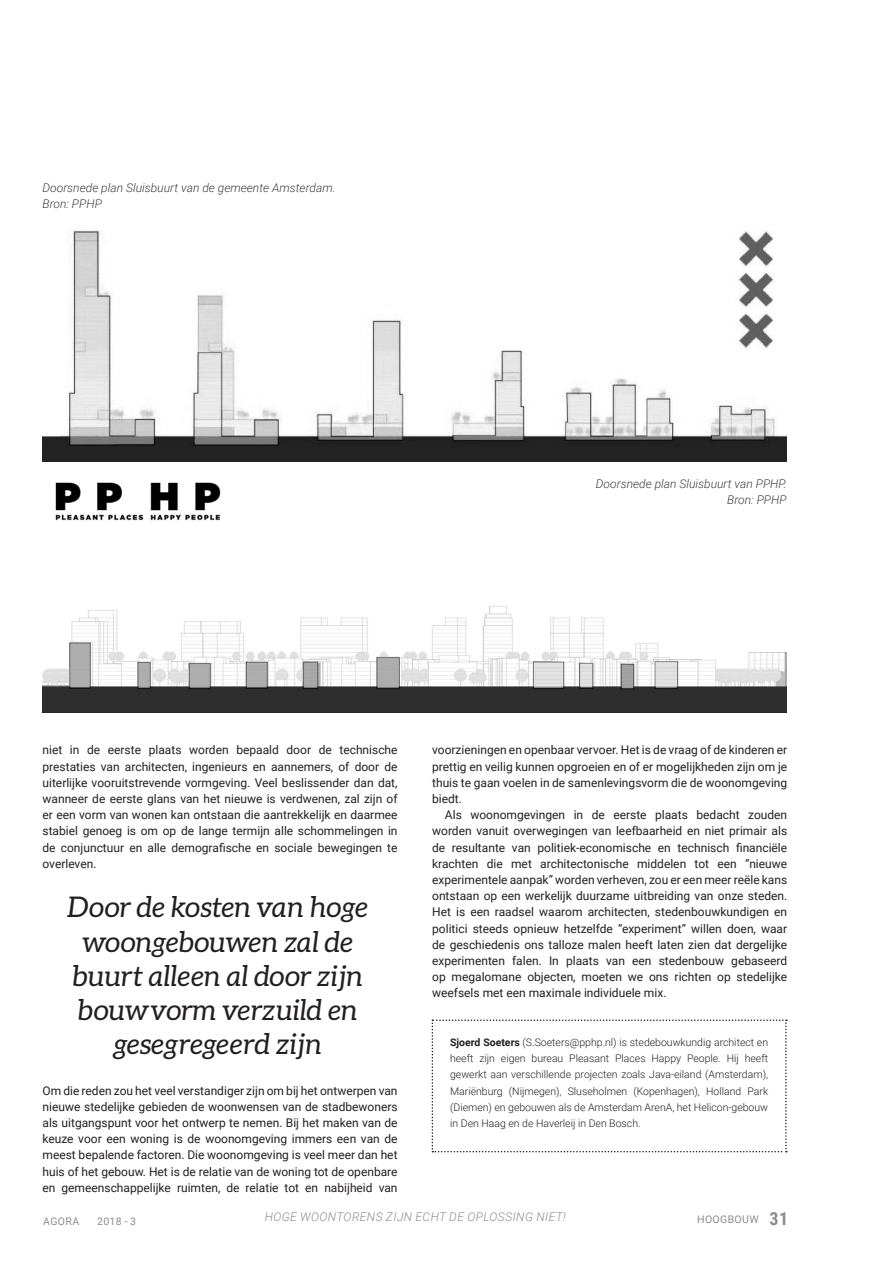
<style>
.page{position:relative;width:893px;height:1263px;background:#fff}
.page>*{position:absolute;margin:0;border:0;box-sizing:border-box;transform-origin:0 0}
.t1{font:italic 28.5px/34.2px "Aleo";color:#231f20;text-align:center}
.t2{font:12px/16.2px "Roboto";color:#231f20;text-align:justify}
.t3{font:italic 300 12px/16.2px "Roboto";color:#3e3e3f}
.t4{font:italic 300 12px "Roboto";letter-spacing:.035em;color:#8a8c8f}
.t5{font:300 10.5px/16.2px "Roboto";color:#231f20;text-align:justify}
.t6{font:10.5px "Roboto";letter-spacing:.035em;color:#8a8c8f}
.s1{font-weight:700}
.s2{font-family:"Roboto Condensed";font-weight:700;font-size:18px}
</style>
<div class="page">
<svg style="left:432px;top:1019px;width:355px;height:133px"></svg>
<img style="left:43px;top:230px;width:744px;height:231px">
<img style="left:43px;top:482px;width:744px;height:231px">
<p class="t3" style="left:43px;top:179px;width:295px">Doorsnede plan Sluisbuurt van de gemeente Amsterdam.<br>Bron: PPHP</p>
<p class="t3" style="left:596px;top:475px;width:192px;text-align:right">Doorsnede plan Sluisbuurt van PPHP.<br>Bron: PPHP</p>
<p class="t2" style="left:43px;top:741px;width:357px">niet in de eerste plaats worden bepaald door de technische prestaties van architecten, ingenieurs en aannemers, of door de uiterlijke vooruitstrevende vormgeving. Veel beslissender dan dat, wanneer de eerste glans van het nieuwe is verdwenen, zal zijn of er een vorm van wonen kan ontstaan die aantrekkelijk en daarmee stabiel genoeg is om op de lange termijn alle schommelingen in de conjunctuur en alle demografische en sociale bewegingen te overleven.</p>
<h1 class="t1" style="left:68px;top:890px;width:302px">Door de kosten van hoge woongebouwen zal de buurt alleen al door zijn bouwvorm verzuild en gesegregeerd zijn</h1>
<p class="t2" style="left:43px;top:1082px;width:357px">Om die reden zou het veel verstandiger zijn om bij het ontwerpen van nieuwe stedelijke gebieden de woonwensen van de stadbewoners als uitgangspunt voor het ontwerp te nemen. Bij het maken van de keuze voor een woning is de woonomgeving immers een van de meest bepalende factoren. Die woonomgeving is veel meer dan het huis of het gebouw. Het is de relatie van de woning tot de openbare en gemeenschappelijke ruimten, de relatie tot en nabijheid van</p>
<p class="t2" style="left:432px;top:741px;width:357px">voorzieningen en openbaar vervoer. Het is de vraag of de kinderen er prettig en veilig kunnen opgroeien en of er mogelijkheden zijn om je thuis te gaan voelen in de samenlevingsvorm die de woonomgeving biedt.</p>
<p class="t2" style="left:432px;top:806px;width:357px;text-indent:13px">Als woonomgevingen in de eerste plaats bedacht zouden worden vanuit overwegingen van leefbaarheid en niet primair als de resultante van politiek-economische en technisch financiële krachten die met architectonische middelen tot een “nieuwe experimentele aanpak” worden verheven, zou er een meer reële kans ontstaan op een werkelijk duurzame uitbreiding van onze steden.<br>Het is een raadsel waarom architecten, stedenbouwkundigen en politici steeds opnieuw hetzelfde “experiment” willen doen, waar de geschiedenis ons talloze malen heeft laten zien dat dergelijke experimenten falen. In plaats van een stedenbouw gebaseerd op megalomane objecten, moeten we ons richten op stedelijke weefsels met een maximale individuele mix.</p>
<p class="t5" style="left:450px;top:1034px;width:320px"><span class="s1">Sjoerd Soeters</span> (S.Soeters@pphp.nl) is stedebouwkundig architect en heeft zijn eigen bureau Pleasant Places Happy People. Hij heeft gewerkt aan verschillende projecten zoals Java-eiland (Amsterdam), Mariënburg (Nijmegen), Sluseholmen (Kopenhagen), Holland Park (Diemen) en gebouwen als de Amsterdam ArenA, het Helicon-gebouw in Den Haag en de Haverleij in Den Bosch.</p>
<p class="t6" style="left:43px;top:1214px;width:37px">AGORA</p>
<p class="t6" style="left:97px;top:1214px;width:41px">2018 - 3</p>
<p class="t4" style="left:265px;top:1208px;width:303px">HOGE WOONTORENS ZIJN ECHT DE OPLOSSING NIET!</p>
<p class="t6" style="left:697px;top:1212px;width:93px">HOOGBOUW <span class="s2">31</span></p>
</div>
